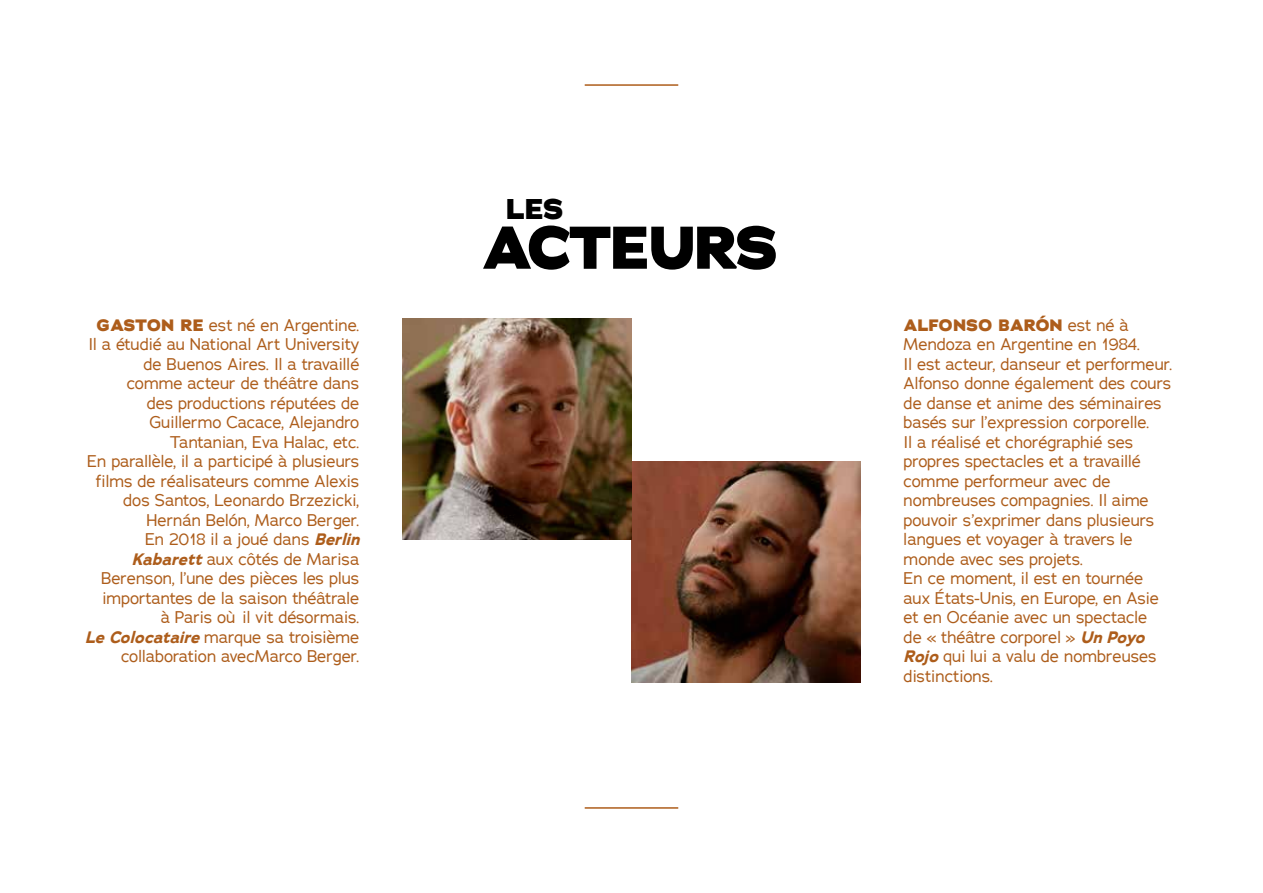
<style>
.page{position:relative;width:1263px;height:893px;background:#fff}
.page>*{position:absolute;margin:0;border:0;box-sizing:border-box;transform-origin:0 0}
.t1{font:800 60px "Adrianna";letter-spacing:-.035em;color:#000}
.t2{font:800 28.5px "Adrianna";color:#000}
.t3{font:16.5px/19.5px "Adrianna";color:#ad5d1b;text-align:right}
.s1{font-weight:800}
.s2{font-weight:700;font-style:italic}
</style>
<div class="page">
<hr style="left:585px;top:807px;width:93px;height:2px;background:#ad5d1b">
<hr style="left:585px;top:84px;width:93px;height:2px;background:#ad5d1b">
<img style="left:631px;top:461px;width:229px;height:222px">
<img style="left:403px;top:318px;width:228px;height:222px">
<h2 class="t2" style="left:506px;top:190px;width:60px">LES</h2>
<h1 class="t1" style="left:482px;top:209px;width:298px">ACTEURS</h1>
<p class="t3" style="left:85px;top:315px;width:276px"><span class="s1">GASTON RE</span> est né en Argentine.<br>Il a étudié au National Art University de Buenos Aires. Il a travaillé comme acteur de théâtre dans<br>des productions réputées de<br>Guillermo Cacace, Alejandro<br>Tantanian, Eva Halac, etc.<br>En parallèle, il a participé à plusieurs films de réalisateurs comme Alexis dos Santos, Leonardo Brzezicki,<br>Hernán Belón, Marco Berger.<br>En 2018 il a joué dans <span class="s2">Berlin<br>Kabarett</span> aux côtés de Marisa<br>Berenson, l’une des pièces les plus importantes de la saison théâtrale<br>à Paris où il vit désormais.<br><span class="s2">Le Colocataire</span> marque sa troisième collaboration avecMarco Berger.</p>
<p class="t3" style="left:904px;top:315px;width:270px;text-align:left"><span class="s1">ALFONSO BARÓN</span> est né à<br>Mendoza en Argentine en 1984.<br>Il est acteur, danseur et performeur.<br>Alfonso donne également des cours de danse et anime des séminaires basés sur l’expression corporelle.<br>Il a réalisé et chorégraphié ses propres spectacles et a travaillé comme performeur avec de nombreuses compagnies. Il aime pouvoir s’exprimer dans plusieurs langues et voyager à travers le monde avec ses projets.<br>En ce moment, il est en tournée aux États-Unis, en Europe, en Asie et en Océanie avec un spectacle<br>de « théâtre corporel » <span class="s2">Un Poyo<br>Rojo</span> qui lui a valu de nombreuses distinctions.</p>
</div>
